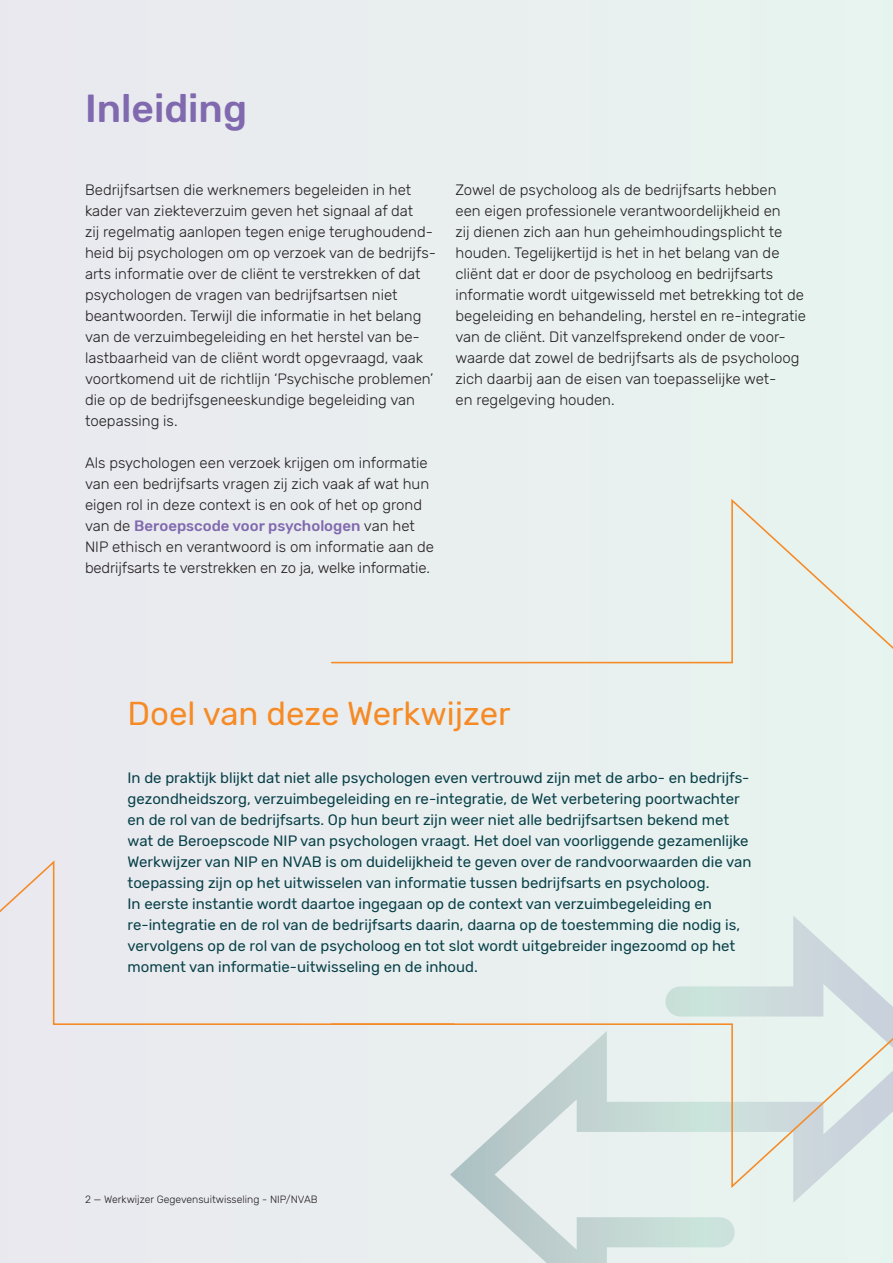
<style>
.page{position:relative;width:893px;height:1263px;background:#e9edef}
.page>*{position:absolute;margin:0;border:0;box-sizing:border-box;transform-origin:0 0}
.t1{font:500 39px "Rubik";color:#8069ae}
.t2{font:33px "Rubik";color:#f68a25}
.t3{font:300 15px/21px "Rubik";color:#231f20}
.t4{font:15px/21px "Rubik";color:#074048}
.t5{font:300 10.5px "Rubik";color:#231f20}
.s1{font-weight:500;color:#8069ae}
</style>
<div class="page">
<svg style="left:331px;top:499px;width:562px;height:691px"></svg>
<svg style="left:0;top:858px;width:456px;height:332px"></svg>
<h1 class="t1" style="left:85px;top:86px;width:164px">Inleiding</h1>
<p class="t3" style="left:85px;top:179px;width:352px">Bedrijfsartsen die werknemers begeleiden in het kader van ziekteverzuim geven het signaal af dat<br>zij regelmatig aanlopen tegen enige terughoudend&shy;heid bij psychologen om op verzoek van de bedrijfs&shy;arts informatie over de cliënt te verstrekken of dat psychologen de vragen van bedrijfsartsen niet beantwoorden. Terwijl die informatie in het belang van de verzuimbegeleiding en het herstel van be&shy;lastbaarheid van de cliënt wordt opgevraagd, vaak voortkomend uit de richtlijn ‘Psychische problemen’ die op de bedrijfsgeneeskundige begeleiding van toepassing is.</p>
<p class="t3" style="left:85px;top:452px;width:351px">Als psychologen een verzoek krijgen om informatie van een bedrijfsarts vragen zij zich vaak af wat hun eigen rol in deze context is en ook of het op grond van de <span class="s1">Beroepscode voor psychologen</span> van het NIP ethisch en verantwoord is om informatie aan de bedrijfsarts te verstrekken en zo ja, welke informatie.</p>
<p class="t3" style="left:455px;top:179px;width:352px">Zowel de psycholoog als de bedrijfsarts hebben<br>een eigen professionele verantwoordelijkheid en<br>zij dienen zich aan hun geheimhoudingsplicht te houden. Tegelijkertijd is het in het belang van de cliënt dat er door de psycholoog en bedrijfsarts informatie wordt uitgewisseld met betrekking tot de begeleiding en behandeling, herstel en re-integratie van de cliënt. Dit vanzelfsprekend onder de voor&shy;waarde dat zowel de bedrijfsarts als de psycholoog zich daarbij aan de eisen van toepasselijke wet-<br>en regelgeving houden.</p>
<h2 class="t2" style="left:128px;top:695px;width:384px">Doel van deze Werkwijzer</h2>
<p class="t4" style="left:128px;top:767px;width:625px">In de praktijk blijkt dat niet alle psychologen even vertrouwd zijn met de arbo- en bedrijfs&shy;gezondheidszorg, verzuimbegeleiding en re-integratie, de Wet verbetering poortwachter en de rol van de bedrijfsarts. Op hun beurt zijn weer niet alle bedrijfsartsen bekend met wat de Beroepscode NIP van psychologen vraagt. Het doel van voorliggende gezamenlijke Werkwijzer van NIP en NVAB is om duidelijkheid te geven over de randvoorwaarden die van toepassing zijn op het uitwisselen van informatie tussen bedrijfsarts en psycholoog.<br>In eerste instantie wordt daartoe ingegaan op de context van verzuimbegeleiding en re-integratie en de rol van de bedrijfsarts daarin, daarna op de toestemming die nodig is, vervolgens op de rol van de psycholoog en tot slot wordt uitgebreider ingezoomd op het moment van informatie-uitwisseling en de inhoud.</p>
<p class="t5" style="left:85px;top:1193px;width:234px">2 — Werkwijzer Gegevensuitwisseling - NIP/NVAB</p>
</div>
